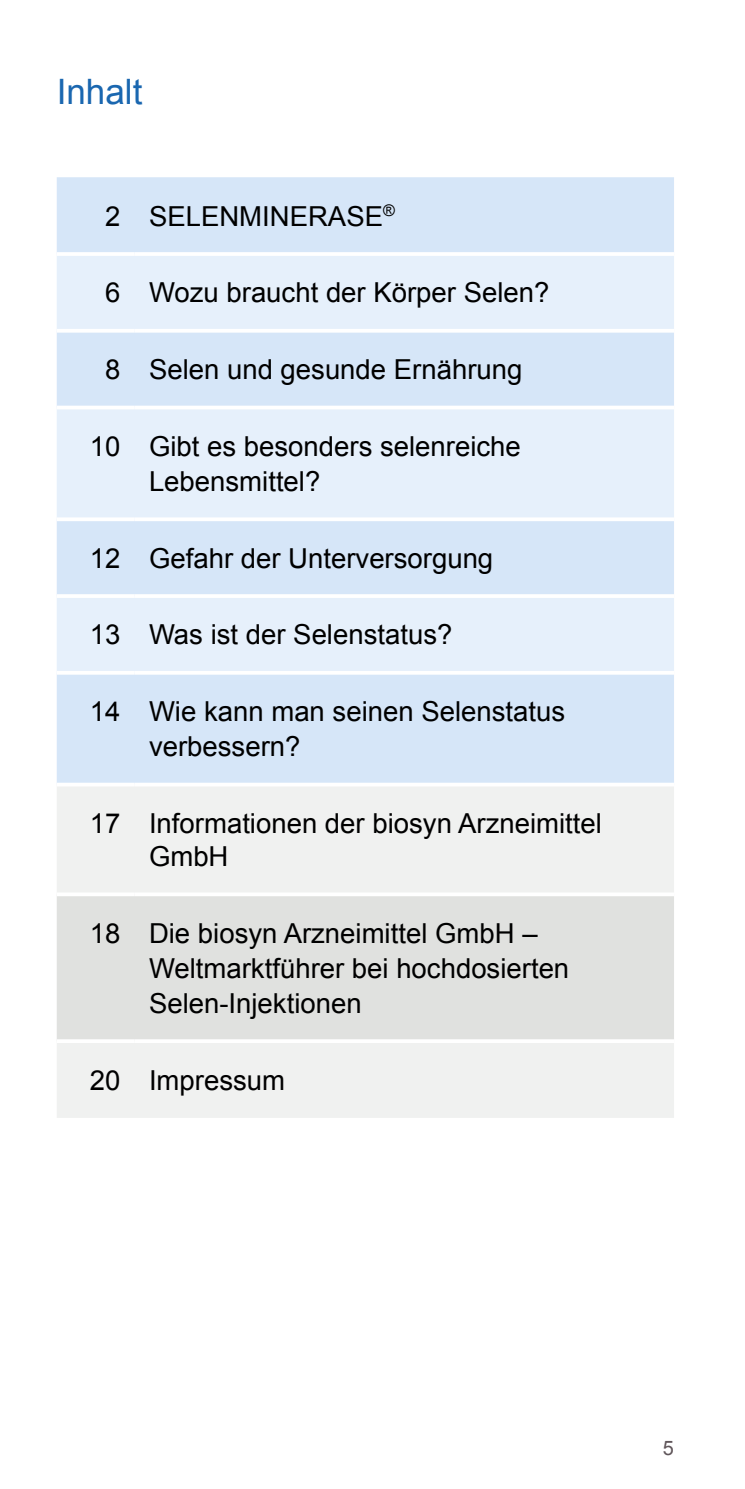
<style>
.page{position:relative;width:745px;height:1489px;background:#fff}
.page>*{position:absolute;margin:0;border:0;box-sizing:border-box;transform-origin:0 0}
.headline_Laien_14_Pt{font:35px "Arial";color:#1a67b0}
.tabelle_11_Pt{font:27.5px/35px "Arial";color:#000}
.t1{font:20px "Arial";color:#60565a}
</style>
<div class="page">
<div style="left:57px;top:177px;width:616px;height:605px;background:#d6e6f8"></div>
<div style="left:57px;top:256px;width:616px;height:73px;background:#e6f0fb"></div>
<svg style="left:57px;top:409px;width:616px;height:262px;background:#e1edfa"></svg>
<div style="left:57px;top:787px;width:616px;height:330px;background:#f0f1f0"></div>
<div style="left:57px;top:896px;width:616px;height:143px;background:#e0e1df"></div>
<hr style="left:57px;top:252px;width:78px;height:4px;background:#fff">
<hr style="left:135px;top:252px;width:538px;height:4px;background:#fff">
<hr style="left:57px;top:329px;width:78px;height:3px;background:#fff">
<hr style="left:135px;top:329px;width:538px;height:3px;background:#fff">
<svg style="left:57px;top:405px;width:78px;height:4px"></svg>
<svg style="left:135px;top:405px;width:538px;height:4px"></svg>
<hr style="left:57px;top:517px;width:78px;height:4px;background:#fff">
<hr style="left:135px;top:517px;width:538px;height:4px;background:#fff">
<hr style="left:57px;top:594px;width:78px;height:4px;background:#fff">
<hr style="left:135px;top:594px;width:538px;height:4px;background:#fff">
<hr style="left:57px;top:671px;width:78px;height:3px;background:#fff">
<hr style="left:135px;top:671px;width:538px;height:3px;background:#fff">
<svg style="left:57px;top:782px;width:78px;height:1px"></svg>
<svg style="left:135px;top:782px;width:538px;height:1px"></svg>
<hr style="left:57px;top:892px;width:78px;height:4px;background:#fff">
<hr style="left:135px;top:892px;width:538px;height:4px;background:#fff">
<hr style="left:57px;top:1039px;width:78px;height:3px;background:#fff">
<hr style="left:135px;top:1039px;width:538px;height:3px;background:#fff">
<p class="headline_Laien_14_Pt" style="left:57px;top:69px;width:87px">Inhalt</p>
<p class="tabelle_11_Pt" style="left:105px;top:199px;width:17px">2</p>
<p class="tabelle_11_Pt" style="left:149px;top:199px;width:247px">SELENMINERASE<sup>®</sup></p>
<p class="tabelle_11_Pt" style="left:105px;top:275px;width:17px">6</p>
<p class="tabelle_11_Pt" style="left:149px;top:275px;width:401px">Wozu braucht der Körper Selen?</p>
<p class="tabelle_11_Pt" style="left:105px;top:352px;width:17px">8</p>
<p class="tabelle_11_Pt" style="left:149px;top:352px;width:375px">Selen und gesunde Ernährung</p>
<p class="tabelle_11_Pt" style="left:90px;top:429px;width:32px">10</p>
<p class="tabelle_11_Pt" style="left:149px;top:429px;width:373px">Gibt es besonders selenreiche<br>Lebensmittel?</p>
<p class="tabelle_11_Pt" style="left:90px;top:541px;width:32px">12</p>
<p class="tabelle_11_Pt" style="left:149px;top:541px;width:345px">Gefahr der Unterversorgung</p>
<p class="tabelle_11_Pt" style="left:90px;top:617px;width:32px">13</p>
<p class="tabelle_11_Pt" style="left:149px;top:617px;width:305px">Was ist der Selenstatus?</p>
<p class="tabelle_11_Pt" style="left:90px;top:694px;width:32px">14</p>
<p class="tabelle_11_Pt" style="left:149px;top:694px;width:417px">Wie kann man seinen Selenstatus verbessern?</p>
<p class="tabelle_11_Pt" style="left:90px;top:806px;width:32px">17</p>
<p class="tabelle_11_Pt" style="left:149px;top:807px;width:454px;line-height:33px">Informationen der biosyn Arzneimittel<br>GmbH</p>
<p class="tabelle_11_Pt" style="left:90px;top:915px;width:32px">18</p>
<p class="tabelle_11_Pt" style="left:149px;top:915px;width:421px">Die biosyn Arzneimittel GmbH –<br>Weltmarktführer bei hochdosierten<br>Selen-Injektionen</p>
<p class="tabelle_11_Pt" style="left:90px;top:1062px;width:32px">20</p>
<p class="tabelle_11_Pt" style="left:149px;top:1062px;width:137px">Impressum</p>
<p class="t1" style="left:662px;top:1434px;width:13px">5</p>
</div>
